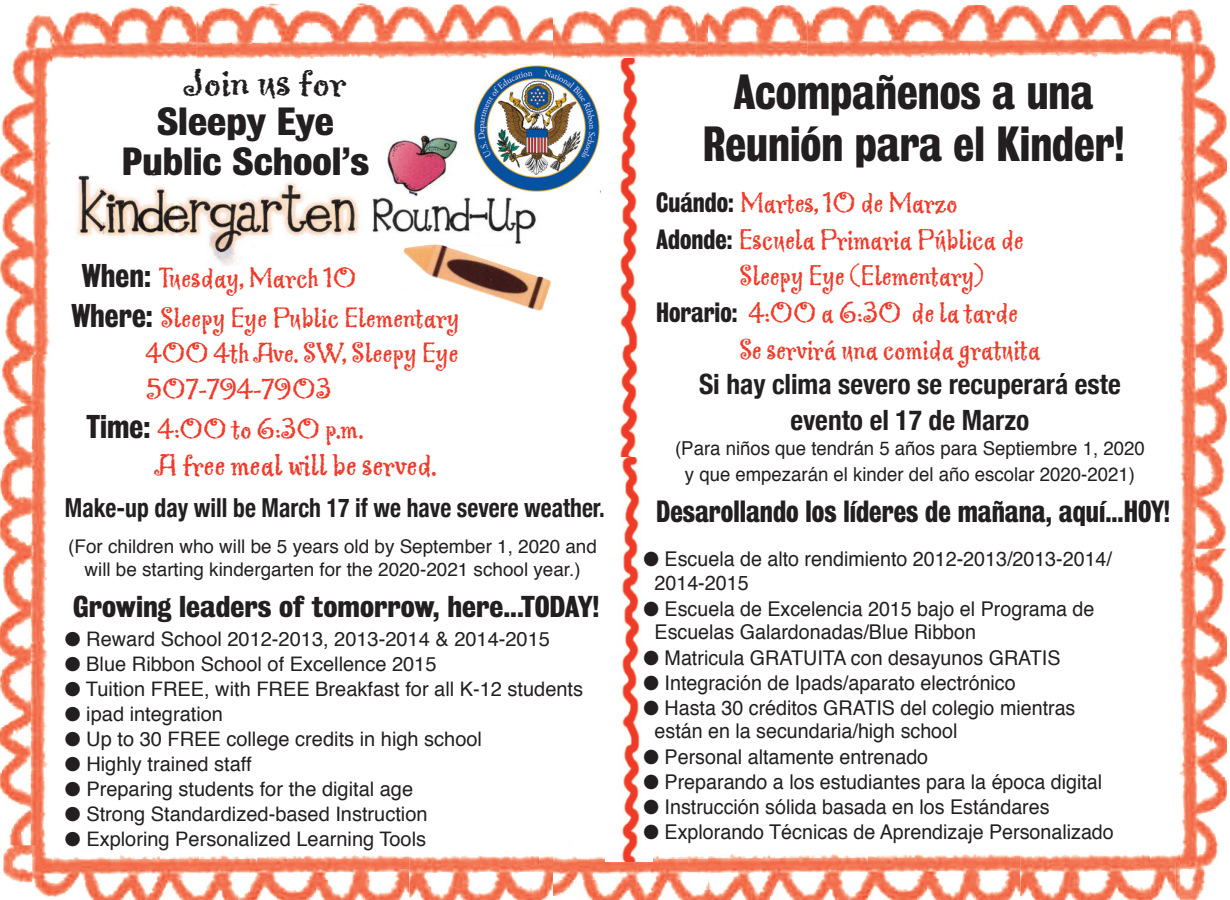
<style>
.page{position:relative;width:1230px;height:900px;background:#fff}
.page>*{position:absolute;margin:0;border:0;box-sizing:border-box;transform-origin:0 0}
.t1{font:700 45px/52.5px "Bureau Grot Cond";color:#231f20;text-align:center}
.t2{font:39.75px "Greymantle MVB";color:#231f20;scale:1.17 1}
.t3{font:700 35.75px/40px "Bureau Grot Cond";color:#231f20;text-align:center;scale:1.17 1}
.t4{font:32.5px "Greymantle MVB";color:#ef3b2a}
.t5{font:30.5px "Greymantle MVB";color:#ef3b2a}
.t6{font:30px/39.2px "Greymantle MVB";color:#ef3b2a}
.t7{font:700 condensed 28px/35.5px "Helvetica Neue";color:#231f20;text-align:center}
.t8{font:700 28px "Bureau Grot Cond";color:#231f20}
.t9{font:700 27.5px "Bureau Grot Cond";color:#231f20;scale:1.1 1}
.t10{font:700 condensed 26.25px "Helvetica Neue";color:#231f20;scale:.9 1}
.t11{font:20.25px/23.5px "Helvetica";color:#231f20}
.t12{font:20px "Helvetica";color:#231f20}
.t13{font:19.25px/25.5px "Helvetica";color:#231f20;text-align:center}
.t14{font:18.75px/22.8px "Helvetica";color:#231f20;text-align:center}
.s1{font-family:"Bureau Grot Cond";font-weight:700;color:#231f20}
.s2{font-family:"Bureau Grot Cond";font-weight:700;font-size:25.5px;color:#231f20}
</style>
<div class="page">
<img style="left:0;top:2px;width:553px;height:898px">
<img style="left:708px;top:5px;width:518px;height:894px">
<img style="left:553px;top:4px;width:155px;height:896px">
<img style="left:60px;top:132px;width:483px;height:158px">
<div style="left:394px;top:180px;width:56px;height:22px;background:#fff"></div>
<div style="left:357px;top:247px;width:173px;height:42px;background:#fff"></div>
<img style="left:403px;top:242px;width:148px;height:70px">
<img style="left:379px;top:132px;width:85px;height:64px">
<div style="left:60px;top:133px;width:301px;height:41px;background:#fff"></div>
<img style="left:604px;top:58px;width:47px;height:405px">
<img style="left:606px;top:458px;width:47px;height:403px">
<img style="left:471px;top:65px;width:129px;height:128px">
<h2 class="t2" style="left:184px;top:69px;width:140px">Join us for</h2>
<h3 class="t3" style="left:122px;top:103px;width:213px">Sleepy Eye<br>Public School’s</h3>
<h3 class="t6" style="left:71px;top:262px;width:390px;text-indent:11px"><span class="s1">When:</span> Tuesday, March 10<br><span class="s1">Where:</span> Sleepy Eye Public Elementary</h3>
<h3 class="t6" style="left:146px;top:338px;width:314px;line-height:36px">400 4thAve. SW, Sleepy Eye<br>507-794-7903</h3>
<h3 class="t6" style="left:87px;top:413px;width:278px"><span class="s1">Time:</span> 4:00 to 6:30 p.m.</h3>
<h3 class="t4" style="left:154px;top:454px;width:284px">A free meal will be served.</h3>
<p class="t10" style="left:65px;top:492px;width:601px">Make-up day will be March 17 if we have severe weather.</p>
<p class="t14" style="left:68px;top:537px;width:530px">(For children who will be 5 years old by September 1, 2020 and will be starting kindergarten for the 2020-2021 school year.)</p>
<h3 class="t9" style="left:73px;top:591px;width:480px">Growing leaders of tomorrow, here...TODAY!</h3>
<p class="t12" style="left:65px;top:630px;width:487px">● Reward School 2012-2013, 2013-2014 &amp; 2014-2015</p>
<p class="t12" style="left:65px;top:655px;width:373px">● Blue Ribbon School of Excellence 2015</p>
<p class="t12" style="left:65px;top:680px;width:520px">● Tuition FREE, with FREE Breakfast for all K-12 students</p>
<p class="t12" style="left:65px;top:705px;width:160px">● ipad integration</p>
<p class="t12" style="left:65px;top:730px;width:419px">● Up to 30 FREE college credits in high school</p>
<p class="t12" style="left:65px;top:755px;width:188px">● Highly trained staff</p>
<p class="t12" style="left:65px;top:780px;width:350px">● Preparing students for the digital age</p>
<p class="t12" style="left:65px;top:805px;width:364px">● Strong Standardized-based Instruction</p>
<p class="t12" style="left:65px;top:830px;width:363px">● Exploring Personalized Learning Tools</p>
<h1 class="t1" style="left:703px;top:67px;width:423px">Acompañenos a una<br>Reunión para el Kinder!</h1>
<h3 class="t5" style="left:656px;top:193px;width:303px"><span class="s2">Cuándo:</span> Martes, 10 de Marzo</h3>
<h3 class="t5" style="left:656px;top:229px;width:369px"><span class="s2">Adonde:</span> Escuela Primaria Pública de</h3>
<h3 class="t5" style="left:740px;top:266px;width:246px">Sleepy Eye (Elementary)</h3>
<h3 class="t5" style="left:656px;top:302px;width:363px"><span class="s2">Horario:</span> 4:00 a 6:30 de la tarde</h3>
<h3 class="t5" style="left:740px;top:339px;width:302px">Se servirá una comida gratuita</h3>
<h3 class="t7" style="left:699px;top:366px;width:423px">Si hay clima severo se recuperará este evento el 17 de Marzo</h3>
<p class="t13" style="left:675px;top:437px;width:471px">(Para niños que tendrán 5 años para Septiembre 1, 2020 y que empezarán el kinder del año escolar 2020-2021)</p>
<h3 class="t8" style="left:656px;top:496px;width:515px">Desarollando los líderes de mañana, aquí...HOY!</h3>
<p class="t11" style="left:655px;top:549px;width:459px;text-indent:-11px">● Escuela de alto rendimiento 2012-2013/2013-2014/<br>2014-2015</p>
<p class="t11" style="left:655px;top:598px;width:441px;text-indent:-11px">● Escuela de Excelencia 2015 bajo el Programa de<br>Escuelas Galardonadas/Blue Ribbon</p>
<p class="t11" style="left:644px;top:648px;width:418px">● Matricula GRATUITA con desayunos GRATIS</p>
<p class="t11" style="left:644px;top:673px;width:374px">● Integración de Ipads/aparato electrónico</p>
<p class="t11" style="left:655px;top:698px;width:422px;text-indent:-11px">● Hasta 30 créditos GRATIS del colegio mientras están en la secundaria/high school</p>
<p class="t11" style="left:644px;top:747px;width:286px">● Personal altamente entrenado</p>
<p class="t11" style="left:644px;top:772px;width:460px">● Preparando a los estudiantes para la época digital</p>
<p class="t11" style="left:644px;top:797px;width:408px">● Instrucción sólida basada en los Estándares</p>
<p class="t11" style="left:644px;top:822px;width:472px">● Explorando Técnicas de Aprendizaje Personalizado</p>
</div>
